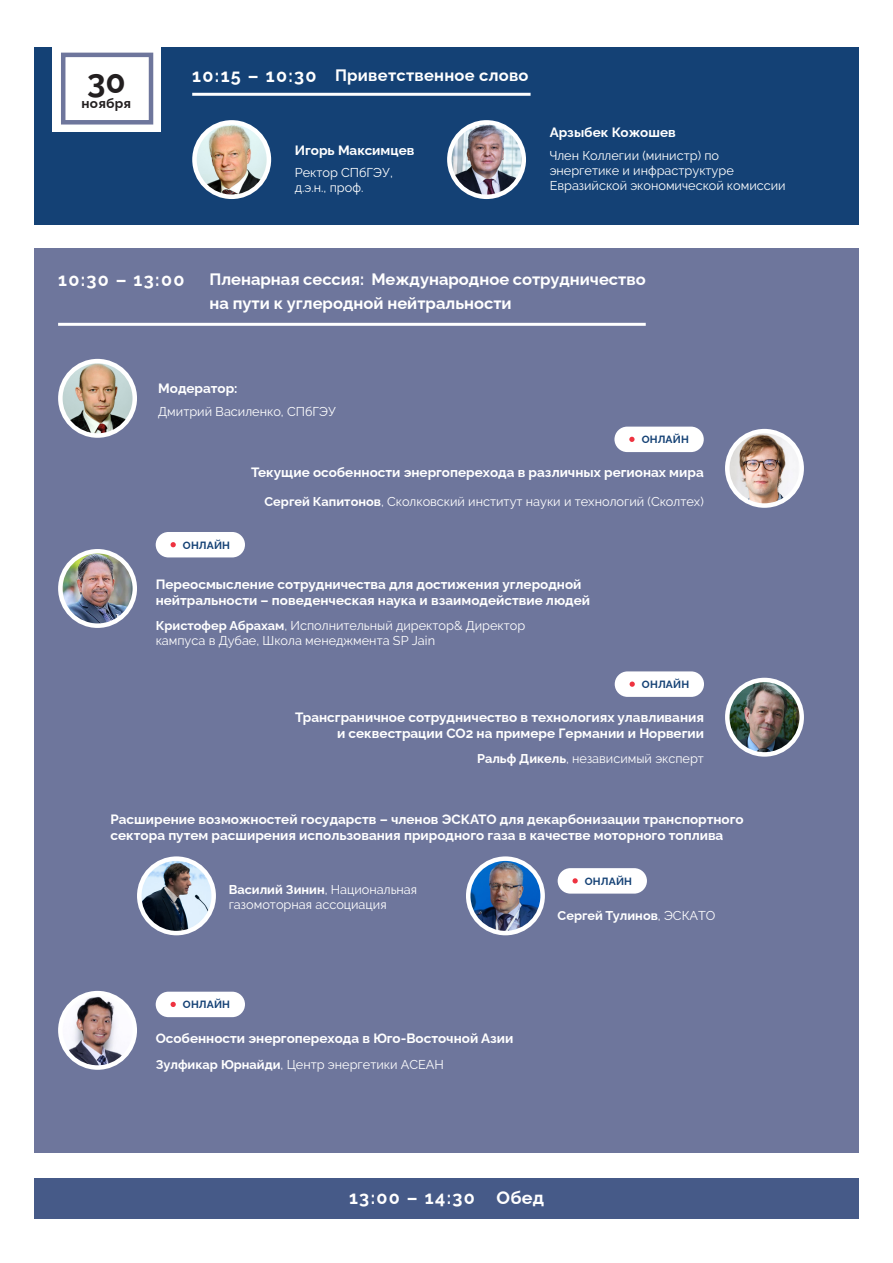
<style>
.page{position:relative;width:893px;height:1263px;background:#fff}
.page>*{position:absolute;margin:0;border:0;box-sizing:border-box;transform-origin:0 0}
.t1{font:700 33px "Raleway";color:#231f20}
.t2{font:700 18px "Raleway";letter-spacing:.075em;color:#fff}
.t3{font:700 16.5px/24px "Raleway";color:#fff}
.t4{font:700 13.5px/16.2px "Raleway";color:#fff}
.t5{font:700 13.5px "Raleway";letter-spacing:.015em;color:#231f20}
.t6{font:12.75px/15px "Raleway";color:#fff}
.t7{font:700 12.75px "Raleway";color:#fff}
.t8{font:700 10.5px "Raleway";letter-spacing:.015em;color:#144175}
.s1{font-weight:700}
.s2{font-weight:400}
</style>
<div class="page">
<div style="left:34px;top:249px;width:825px;height:904px;background:#6e769c"></div>
<img style="left:60px;top:551px;width:75px;height:75px;border-radius:37px">
<div style="left:58px;top:549px;width:79px;height:79px;border:4px solid #fff;border-radius:50%"></div>
<img style="left:727px;top:432px;width:75px;height:71px">
<div style="left:725px;top:429px;width:79px;height:79px;border:4px solid #fff;border-radius:50%"></div>
<img style="left:727px;top:680px;width:75px;height:74px;border-radius:37px">
<div style="left:725px;top:678px;width:79px;height:79px;border:4px solid #fff;border-radius:50%"></div>
<hr style="left:58px;top:323px;width:588px;height:3px;background:#fff">
<img style="left:60px;top:361px;width:75px;height:74px;border-radius:37px">
<div style="left:58px;top:359px;width:79px;height:79px;border:4px solid #fff;border-radius:50%"></div>
<div style="left:34px;top:1178px;width:825px;height:41px;background:#465a88"></div>
<div style="left:615px;top:671px;width:89px;height:26px;background:#fff;border-radius:13px"></div>
<svg style="left:630px;top:681px;width:5px;height:6px"></svg>
<div style="left:156px;top:532px;width:89px;height:25px;background:#fff;border-radius:13px"></div>
<svg style="left:171px;top:542px;width:5px;height:5px"></svg>
<div style="left:558px;top:868px;width:89px;height:26px;background:#fff;border-radius:13px"></div>
<svg style="left:572px;top:878px;width:6px;height:5px"></svg>
<div style="left:614px;top:427px;width:90px;height:25px;background:#fff;border-radius:13px"></div>
<svg style="left:629px;top:437px;width:6px;height:5px"></svg>
<img style="left:139px;top:859px;width:75px;height:74px;border-radius:37px">
<div style="left:137px;top:856px;width:79px;height:79px;border:4px solid #fff;border-radius:50%"></div>
<img style="left:468px;top:859px;width:75px;height:74px;border-radius:37px">
<div style="left:466px;top:856px;width:79px;height:79px;border:4px solid #fff;border-radius:50%"></div>
<img style="left:60px;top:993px;width:75px;height:74px;border-radius:37px">
<div style="left:58px;top:991px;width:79px;height:79px;border:4px solid #fff;border-radius:50%"></div>
<div style="left:156px;top:992px;width:89px;height:25px;background:#fff;border-radius:13px"></div>
<svg style="left:171px;top:1002px;width:5px;height:5px"></svg>
<div style="left:34px;top:47px;width:825px;height:178px;background:#144175"></div>
<img style="left:194px;top:122px;width:75px;height:75px;border-radius:37px">
<div style="left:192px;top:120px;width:79px;height:79px;border:4px solid #fff;border-radius:50%"></div>
<img style="left:449px;top:122px;width:75px;height:75px;border-radius:37px">
<div style="left:447px;top:120px;width:79px;height:79px;border:4px solid #fff;border-radius:50%"></div>
<hr style="left:192px;top:93px;width:339px;height:3px;background:#fff">
<div style="left:52px;top:44px;width:109px;height:88px;background:#fff"></div>
<div style="left:61px;top:53px;width:92px;height:72px;border:4px solid #6e769c"></div>
<p class="t1" style="left:87px;top:55px;width:40px">30</p>
<p class="t5" style="left:82px;top:93px;width:51px">ноября</p>
<p class="t2" style="left:192px;top:62px;width:126px">10:15 – 10:30</p>
<p class="t3" style="left:335px;top:61px;width:195px">Приветственное слово</p>
<p class="t4" style="left:295px;top:140px;width:121px">Игорь Максимцев</p>
<p class="t6" style="left:295px;top:165px;width:100px">Ректор СПбГЭУ, д.э.н., проф.</p>
<p class="t4" style="left:550px;top:123px;width:128px">Арзыбек Кожошев</p>
<p class="t6" style="left:550px;top:148px;width:238px">Член Коллегии (министр) по энергетике и инфраструктуре<br>Евразийской экономической комиссии</p>
<p class="t2" style="left:58px;top:265px;width:128px">10:30 – 13:00</p>
<p class="t3" style="left:209px;top:265px;width:438px">Пленарная сессия: Международное сотрудничество на пути к углеродной нейтральности</p>
<p class="t4" style="left:158px;top:379px;width:81px">Модератор:</p>
<p class="t6" style="left:158px;top:404px;width:179px">Дмитрий Василенко, СПбГЭУ</p>
<p class="t8" style="left:642px;top:431px;width:49px">ОНЛАЙН</p>
<p class="t4" style="left:251px;top:463px;width:454px">Текущие особенности энергоперехода в различных регионах мира</p>
<p class="t8" style="left:183px;top:536px;width:49px">ОНЛАЙН</p>
<p class="t6" style="left:265px;top:494px;width:441px"><span class="s1">Сергей Капитонов</span>, Сколковский институт науки и технологий (Сколтех)</p>
<p class="t4" style="left:156px;top:574px;width:436px">Переосмысление сотрудничества для достижения углеродной нейтральности – поведенческая наука и взаимодействие людей</p>
<p class="t6" style="left:156px;top:618px;width:371px"><span class="s1">Кристофер Абрахам</span>, Исполнительный директор&amp; Директор кампуса в Дубае, Школа менеджмента SP Jain</p>
<p class="t8" style="left:642px;top:676px;width:49px">ОНЛАЙН</p>
<p class="t4" style="left:295px;top:707px;width:410px;text-align:right">Трансграничное сотрудничество в технологиях улавливания и секвестрации CO2 на примере Германии и Норвегии</p>
<p class="t6" style="left:477px;top:751px;width:228px"><span class="s1">Ральф Дикель</span>, независимый эксперт</p>
<p class="t4" style="left:111px;top:810px;width:635px">Расширение возможностей государств – членов ЭСКАТО для декарбонизации транспортного сектора путем расширения использования природного газа в качестве моторного топлива</p>
<p class="t6" style="left:229px;top:882px;width:190px"><span class="s1">Василий Зинин</span>, Национальная газомоторная ассоциация</p>
<p class="t8" style="left:183px;top:996px;width:49px">ОНЛАЙН</p>
<p class="t4" style="left:156px;top:1029px;width:359px">Особенности энергоперехода в Юго-Восточной Азии</p>
<p class="t6" style="left:156px;top:1057px;width:290px"><span class="s1">Зулфикар Юрнайди</span>, Центр энергетики АСЕАН</p>
<p class="t8" style="left:585px;top:873px;width:49px">ОНЛАЙН</p>
<p class="t7" style="left:558px;top:905px;width:159px">Сергей Тулинов<span class="s2">, ЭСКАТО</span></p>
<p class="t2" style="left:349px;top:1183px;width:127px">13:00 – 14:30</p>
<p class="t2" style="left:496px;top:1183px;width:49px">Обед</p>
</div>
